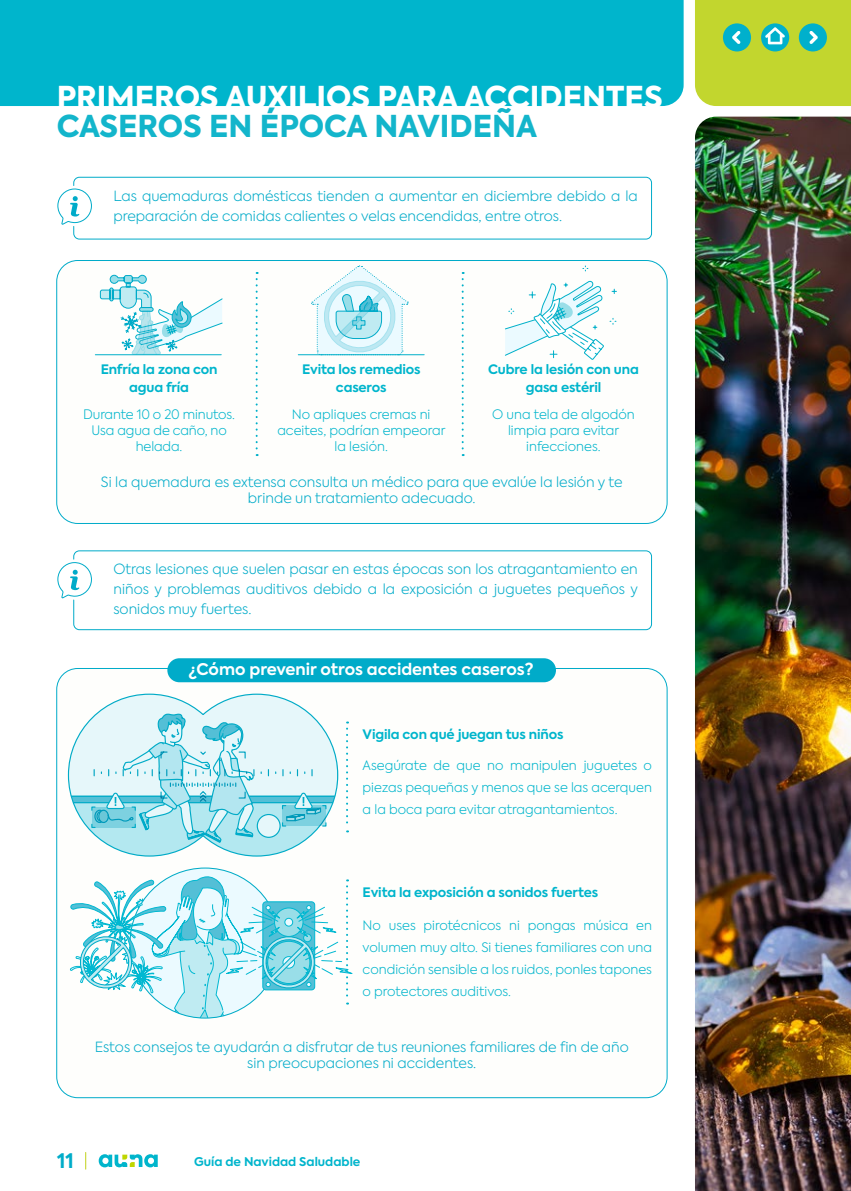
<style>
.page{position:relative;width:851px;height:1191px;background:#fff}
.page>*{position:absolute;margin:0;border:0;box-sizing:border-box;transform-origin:0 0}
.t1{font:800 30px "Axiforma";color:#fff}
.t2{font:800 30px "Axiforma";color:#13b5cb}
.t3{font:700 20px "Axiforma";color:#00acc9}
.t4{font:700 16px "Axiforma";color:#fff}
.t5{font:300 14px/20px "Axiforma";color:#00abc9;text-align:center}
.t6{font:300 13px/16px "Axiforma";color:#00b5cc;text-align:center}
.t7{font:700 13px/18px "Axiforma";letter-spacing:-.01em;color:#00b5cc;text-align:center}
.t8{font:700 12px "Axiforma";color:#00b5cc}
</style>
<div class="page">
<img style="left:695px;top:117px;width:155px;height:1074px">
<svg style="left:695px;top:0;width:155px;height:106px;background:#b0d341"></svg>
<svg style="left:85px;top:1152px;width:1px;height:17px"></svg>
<div style="left:0;top:0;width:683px;height:106px;background:#00b5cc"></div>
<div style="left:73px;top:177px;width:579px;height:62px;border:1px solid #00abc9;border-radius:6px"></div>
<div style="left:73px;top:550px;width:579px;height:80px;border:1px solid #00abc9;border-radius:6px"></div>
<svg style="left:57px;top:188px;width:35px;height:37px"></svg>
<svg style="left:57px;top:561px;width:35px;height:38px"></svg>
<svg style="left:99px;top:1154px;width:59px;height:13px"></svg>
<div style="left:56px;top:260px;width:611px;height:264px;border:1px solid #00abc9;border-radius:21px"></div>
<svg style="left:255px;top:272px;width:2px;height:184px"></svg>
<svg style="left:346px;top:721px;width:2px;height:111px"></svg>
<svg style="left:461px;top:272px;width:2px;height:184px"></svg>
<div style="left:167px;top:658px;width:389px;height:24px;background:#00abc9;border-radius:12px"></div>
<hr style="left:95px;top:354px;width:126px;height:1px;background:#00b0c9">
<svg style="left:99px;top:274px;width:124px;height:82px"></svg>
<svg style="left:310px;top:265px;width:98px;height:91px"></svg>
<svg style="left:505px;top:265px;width:112px;height:95px"></svg>
<hr style="left:298px;top:354px;width:126px;height:1px;background:#00b0c9">
<svg style="left:68px;top:694px;width:269px;height:162px;background:#c2eaf1"></svg>
<svg style="left:69px;top:870px;width:284px;height:148px"></svg>
<h1 class="t1" style="left:57px;top:76px;width:607px">PRIMEROS AUXILIOS PARA ACCIDENTES</h1>
<h1 class="t2" style="left:57px;top:105px;width:482px">CASEROS EN ÉPOCA NAVIDEÑA</h1>
<p class="t5" style="left:113px;top:185px;width:526px;text-align:left">Las quemaduras domésticas tienden a aumentar en diciembre debido a la preparación de comidas calientes o velas encendidas, entre otros.</p>
<p class="t7" style="left:101px;top:360px;width:118px">Enfría la zona con agua fría</p>
<p class="t6" style="left:83px;top:406px;width:153px">Durante 10 o 20 minutos.<br>Usa agua de caño, no helada.</p>
<p class="t7" style="left:302px;top:360px;width:120px">Evita los remedios caseros</p>
<p class="t6" style="left:277px;top:406px;width:170px">No apliques cremas ni aceites, podrían empeorar la lesión.</p>
<p class="t7" style="left:488px;top:360px;width:152px">Cubre la lesión con una gasa estéril</p>
<p class="t6" style="left:492px;top:406px;width:144px">O una tela de algodón limpia para evitar infecciones.</p>
<p class="t5" style="left:101px;top:474px;width:523px;line-height:16px">Si la quemadura es extensa consulta un médico para que evalúe la lesión y te brinde un tratamiento adecuado.</p>
<p class="t5" style="left:113px;top:559px;width:526px;text-align:justify">Otras lesiones que suelen pasar en estas épocas son los atragantamiento en niños y problemas auditivos debido a la exposición a juguetes pequeños y sonidos muy fuertes.</p>
<p class="t4" style="left:188px;top:658px;width:346px">¿Cómo prevenir otros accidentes caseros?</p>
<p class="t7" style="left:362px;top:725px;width:202px">Vigila con qué juegan tus niños</p>
<p class="t6" style="left:362px;top:754px;width:291px;line-height:22px;text-align:justify">Asegúrate de que no manipulen juguetes o piezas pequeñas y menos que se las acerquen a la boca para evitar atragantamientos.</p>
<p class="t7" style="left:362px;top:883px;width:237px">Evita la exposición a sonidos fuertes</p>
<p class="t6" style="left:362px;top:913px;width:291px;line-height:22px;text-align:justify">No uses pirotécnicos ni pongas música en volumen muy alto. Si tienes familiares con una condición sensible a los ruidos, ponles tapones o protectores auditivos.</p>
<p class="t5" style="left:95px;top:1039px;width:535px;line-height:16px">Estos consejos te ayudarán a disfrutar de tus reuniones familiares de fin de año sin preocupaciones ni accidentes.</p>
<h2 class="t3" style="left:57px;top:1146px;width:18px">11</h2>
<p class="t8" style="left:194px;top:1153px;width:168px">Guía de Navidad Saludable</p>
</div>
